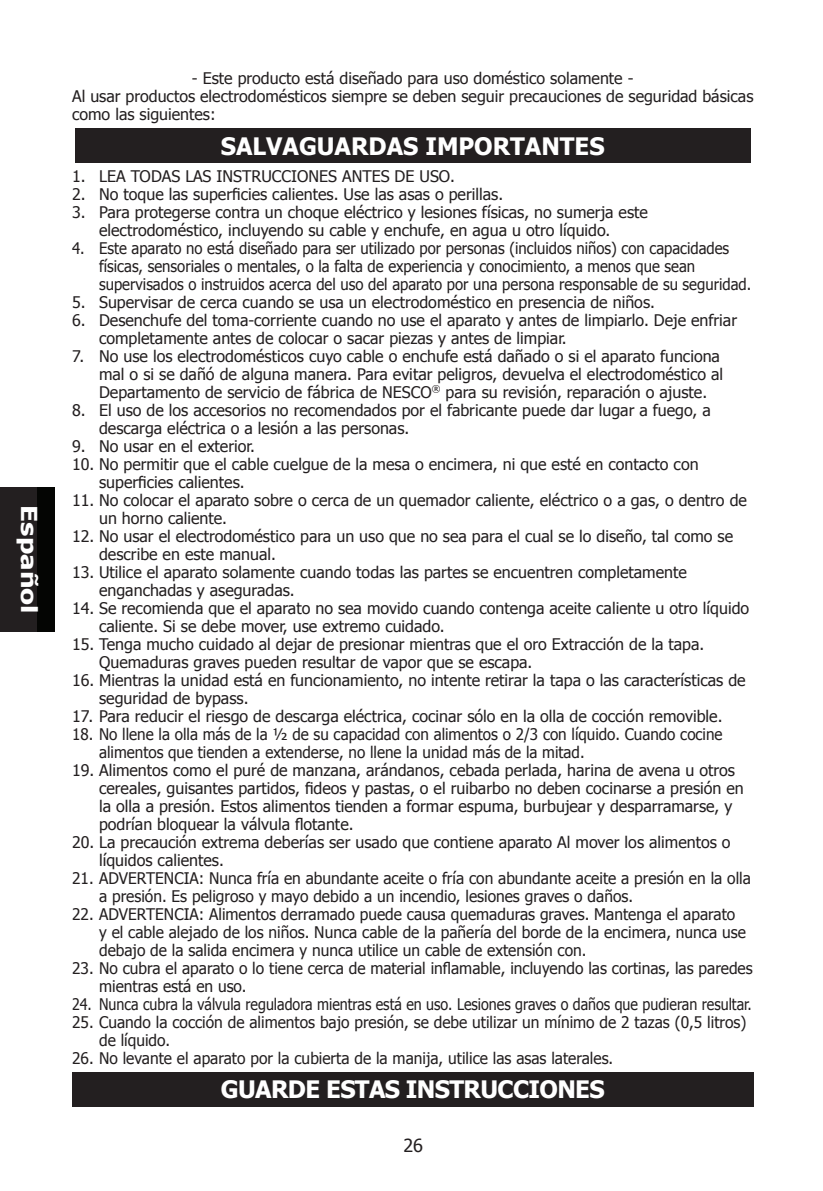
<style>
.page{position:relative;width:823px;height:1191px;background:#fff}
.page>*{position:absolute;margin:0;border:0;box-sizing:border-box;transform-origin:0 0}
.t1{font:700 24px "Tahoma";letter-spacing:-.015em;color:#fff}
.t2{font:700 22px "Tahoma";letter-spacing:.005em;color:#fff;scale:1.25 1}
.t3{font:18px "Tahoma";color:#231f20}
.t4{font:16px/18px "Tahoma";color:#231f20}
.t5{font:16px/18px "Tahoma";color:#231f20;scale:.93 1}
.t6{font:16px/18px "Tahoma";color:#231f20;scale:.95 1}
.t7{font:16px "Tahoma";color:#231f20;scale:.89 1}
</style>
<div class="page">
<div style="left:0;top:487px;width:54px;height:144px;background:#040503"></div>
<div style="left:0;top:487px;width:36px;height:144px;background:#231f20"></div>
<div style="left:75px;top:128px;width:675px;height:35px;background:#231f20"></div>
<div style="left:72px;top:1072px;width:681px;height:34px;background:#231f20"></div>
<h2 class="t2" style="left:45px;top:505px;width:88px;rotate:90deg">Español</h2>
<p class="t4" style="left:72px;top:69px;width:682px;text-indent:120px">- Este producto está diseñado para uso doméstico solamente -<br>Al usar productos electrodomésticos siempre se deben seguir precauciones de seguridad básicas como las siguientes:</p>
<h1 class="t1" style="left:221px;top:129px;width:385px">SALVAGUARDAS IMPORTANTES</h1>
<p class="t4" style="left:72px;top:166px;width:384px">1. LEA TODAS LAS INSTRUCCIONES ANTES DE USO.</p>
<p class="t4" style="left:72px;top:184px;width:432px">2. No toque las superficies calientes. Use las asas o perillas.</p>
<p class="t4" style="left:99px;top:202px;width:550px;text-indent:-27px">3. Para protegerse contra un choque eléctrico y lesiones físicas, no sumerja este electrodoméstico, incluyendo su cable y enchufe, en agua u otro líquido.</p>
<p class="t5" style="left:99px;top:238px;width:702px;text-indent:-27px">4. Este aparato no está diseñado para ser utilizado por personas (incluidos niños) con capacidades físicas, sensoriales o mentales, o la falta de experiencia y conocimiento, a menos que sean supervisados o instruidos acerca del uso del aparato por una persona responsable de su seguridad.</p>
<p class="t4" style="left:72px;top:292px;width:584px">5. Supervisar de cerca cuando se usa un electrodoméstico en presencia de niños.</p>
<p class="t4" style="left:99px;top:310px;width:639px;text-indent:-27px">6. Desenchufe del toma-corriente cuando no use el aparato y antes de limpiarlo. Deje enfriar completamente antes de colocar o sacar piezas y antes de limpiar.</p>
<p class="t4" style="left:99px;top:346px;width:625px;text-indent:-27px">7. No use los electrodomésticos cuyo cable o enchufe está dañado o si el aparato funciona mal o si se dañó de alguna manera. Para evitar peligros, devuelva el electrodoméstico al<br>Departamento de servicio de fábrica de NESCO<sup>®</sup> para su revisión, reparación o ajuste.</p>
<p class="t4" style="left:99px;top:400px;width:612px;text-indent:-27px">8. El uso de los accesorios no recomendados por el fabricante puede dar lugar a fuego, a descarga eléctrica o a lesión a las personas.</p>
<p class="t4" style="left:72px;top:436px;width:184px">9. No usar en el exterior.</p>
<p class="t4" style="left:99px;top:454px;width:600px;text-indent:-27px">10. No permitir que el cable cuelgue de la mesa o encimera, ni que esté en contacto con superficies calientes.</p>
<p class="t4" style="left:99px;top:490px;width:649px;text-indent:-27px">11. No colocar el aparato sobre o cerca de un quemador caliente, eléctrico o a gas, o dentro de un horno caliente.</p>
<p class="t4" style="left:99px;top:526px;width:635px;text-indent:-27px">12. No usar el electrodoméstico para un uso que no sea para el cual se lo diseño, tal como se describe en este manual.</p>
<p class="t4" style="left:99px;top:562px;width:589px;text-indent:-27px">13. Utilice el aparato solamente cuando todas las partes se encuentren completamente enganchadas y aseguradas.</p>
<p class="t4" style="left:99px;top:598px;width:651px;text-indent:-27px">14. Se recomienda que el aparato no sea movido cuando contenga aceite caliente u otro líquido caliente. Si se debe mover, use extremo cuidado.</p>
<p class="t4" style="left:99px;top:634px;width:606px;text-indent:-27px">15. Tenga mucho cuidado al dejar de presionar mientras que el oro Extracción de la tapa.<br>Quemaduras graves pueden resultar de vapor que se escapa.</p>
<p class="t4" style="left:99px;top:670px;width:647px;text-indent:-27px">16. Mientras la unidad está en funcionamiento, no intente retirar la tapa o las características de seguridad de bypass.</p>
<p class="t4" style="left:72px;top:706px;width:651px">17. Para reducir el riesgo de descarga eléctrica, cocinar sólo en la olla de cocción removible.</p>
<p class="t6" style="left:99px;top:724px;width:657px;text-indent:-27px">18. No llene la olla más de la ½ de su capacidad con alimentos o 2/3 con líquido. Cuando cocine alimentos que tienden a extenderse, no llene la unidad más de la mitad.</p>
<p class="t4" style="left:99px;top:760px;width:645px;text-indent:-27px">19. Alimentos como el puré de manzana, arándanos, cebada perlada, harina de avena u otros cereales, guisantes partidos, fideos y pastas, o el ruibarbo no deben cocinarse a presión en la olla a presión. Estos alimentos tienden a formar espuma, burbujear y desparramarse, y podrían bloquear la válvula flotante.</p>
<p class="t4" style="left:99px;top:832px;width:632px;text-indent:-27px">20. La precaución extrema deberías ser usado que contiene aparato Al mover los alimentos o líquidos calientes.</p>
<p class="t4" style="left:99px;top:868px;width:653px;text-indent:-27px">21. ADVERTENCIA: Nunca fría en abundante aceite o fría con abundante aceite a presión en la olla a presión. Es peligroso y mayo debido a un incendio, lesiones graves o daños.</p>
<p class="t4" style="left:99px;top:904px;width:648px;text-indent:-27px">22. ADVERTENCIA: Alimentos derramado puede causa quemaduras graves. Mantenga el aparato y el cable alejado de los niños. Nunca cable de la pañería del borde de la encimera, nunca use debajo de la salida encimera y nunca utilice un cable de extensión con.</p>
<p class="t4" style="left:99px;top:958px;width:654px;text-indent:-27px">23. No cubra el aparato o lo tiene cerca de material inflamable, incluyendo las cortinas, las paredes mientras está en uso.</p>
<p class="t7" style="left:72px;top:993px;width:764px">24. Nunca cubra la válvula reguladora mientras está en uso. Lesiones graves o daños que pudieran resultar.</p>
<p class="t4" style="left:99px;top:1012px;width:648px;text-indent:-27px">25. Cuando la cocción de alimentos bajo presión, se debe utilizar un mínimo de 2 tazas (0,5 litros) de líquido.</p>
<p class="t4" style="left:72px;top:1048px;width:542px">26. No levante el aparato por la cubierta de la manija, utilice las asas laterales.</p>
<h1 class="t1" style="left:221px;top:1072px;width:385px">GUARDE ESTAS INSTRUCCIONES</h1>
<p class="t3" style="left:403px;top:1133px;width:21px">26</p>
</div>
